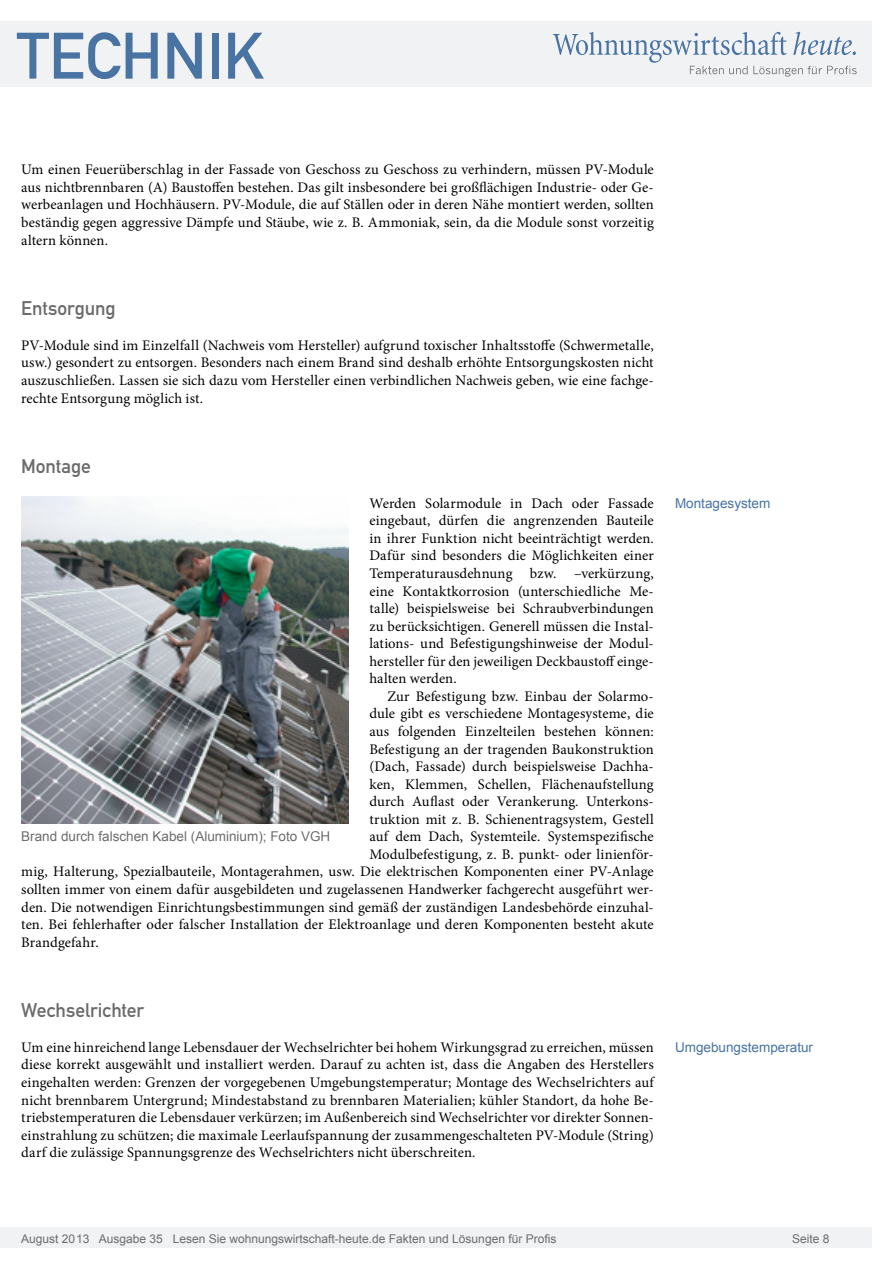
<style>
.page{position:relative;width:893px;height:1263px;background:#fff}
.page>*{position:absolute;margin:0;border:0;box-sizing:border-box;transform-origin:0 0}
.t1{font:64.5px "DIN Mittelschrift";color:#4973a3}
.Überschrift_Grau{font:19.5px "DIN Mittelschrift";letter-spacing:-.005em;color:#6c6c6c}
.Fließtext_erste_Zeil{font:14.7px/17.5px "Minion Pro";letter-spacing:.005em;color:#000;text-align:justify}
.Fliesstext{font:14.7px "Minion Pro";letter-spacing:.005em;color:#000}
.Bildunterschrift{font:13.5px "Arial";color:#6c6c6c}
.Info{font:13.5px "Arial";color:#4973a3}
.t2{font:12px "Arial";color:#6c6c6c}
</style>
<div class="page">
<div style="left:0;top:1227px;width:872px;height:20px;background:#f1f2f3"></div>
<div style="left:0;top:21px;width:872px;height:66px;background:#f1f2f3"></div>
<svg style="left:553px;top:32px;width:304px;height:45px"></svg>
<img style="left:21px;top:497px;width:327px;height:327px">
<h1 class="t1" style="left:17px;top:18px;width:249px">TECHNIK</h1>
<p class="Fließtext_erste_Zeil" style="left:21px;top:161px;width:634px">Um einen Feuerüberschlag in der Fassade von Geschoss zu Geschoss zu verhindern, müssen PV-Module aus nichtbrennbaren (A) Baustoffen bestehen. Das gilt insbesondere bei großflächigen Industrie- oder Ge&shy;werbeanlagen und Hochhäusern. PV-Module, die auf Ställen oder in deren Nähe montiert werden, sollten beständig gegen aggressive Dämpfe und Stäube, wie z. B. Ammoniak, sein, da die Module sonst vorzeitig altern können.</p>
<p class="Überschrift_Grau" style="left:21px;top:296px;width:96px">Entsorgung</p>
<p class="Fließtext_erste_Zeil" style="left:21px;top:336px;width:634px">PV-Module sind im Einzelfall (Nachweis vom Hersteller) aufgrund toxischer Inhaltsstoffe (Schwermetalle, usw.) gesondert zu entsorgen. Besonders nach einem Brand sind deshalb erhöhte Entsorgungskosten nicht auszuschließen. Lassen sie sich dazu vom Hersteller einen verbindlichen Nachweis geben, wie eine fachge&shy;rechte Entsorgung möglich ist.</p>
<p class="Überschrift_Grau" style="left:21px;top:454px;width:71px">Montage</p>
<p class="Fließtext_erste_Zeil" style="left:369px;top:494px;width:286px">Werden Solarmodule in Dach oder Fassade eingebaut, dürfen die angrenzenden Bauteile in ihrer Funktion nicht beeinträchtigt werden.<br>Dafür sind besonders die Möglichkeiten einer Temperaturausdehnung bzw. –verkürzung, eine Kontaktkorrosion (unterschiedliche Me&shy;talle) beispielsweise bei Schraubverbindungen zu berücksichtigen. Generell müssen die Instal&shy;lations- und Befestigungshinweise der Modul&shy;hersteller für den jeweiligen Deckbaustoff einge&shy;halten werden.</p>
<p class="Fliesstext" style="left:387px;top:686px;width:268px">Zur Befestigung bzw. Einbau der Solarmo-</p>
<p class="Fliesstext" style="left:369px;top:704px;width:286px">dule gibt es verschiedene Montagesysteme, die</p>
<p class="Fliesstext" style="left:369px;top:721px;width:286px">aus folgenden Einzelteilen bestehen können:</p>
<p class="Fliesstext" style="left:369px;top:739px;width:286px">Befestigung an der tragenden Baukonstruktion</p>
<p class="Fliesstext" style="left:369px;top:756px;width:286px">(Dach, Fassade) durch beispielsweise Dachha-</p>
<p class="Fliesstext" style="left:369px;top:774px;width:286px">ken, Klemmen, Schellen, Flächenaufstellung</p>
<p class="Fliesstext" style="left:369px;top:792px;width:286px">durch Auflast oder Verankerung. Unterkons-</p>
<p class="Fliesstext" style="left:369px;top:809px;width:286px">truktion mit z. B. Schienentragsystem, Gestell</p>
<p class="Fliesstext" style="left:369px;top:827px;width:286px">auf dem Dach, Systemteile. Systemspezifische</p>
<p class="Fliesstext" style="left:369px;top:844px;width:286px">Modulbefestigung, z. B. punkt- oder linienför-</p>
<p class="Fliesstext" style="left:21px;top:862px;width:634px">mig, Halterung, Spezialbauteile, Montagerahmen, usw. Die elektrischen Komponenten einer PV-Anlage</p>
<p class="Fliesstext" style="left:21px;top:879px;width:634px">sollten immer von einem dafür ausgebildeten und zugelassenen Handwerker fachgerecht ausgeführt wer-</p>
<p class="Fliesstext" style="left:21px;top:897px;width:634px">den. Die notwendigen Einrichtungsbestimmungen sind gemäß der zuständigen Landesbehörde einzuhal-</p>
<p class="Fliesstext" style="left:21px;top:914px;width:634px">ten. Bei fehlerhafter oder falscher Installation der Elektroanlage und deren Komponenten besteht akute</p>
<p class="Fliesstext" style="left:21px;top:932px;width:79px">Brandgefahr.</p>
<p class="Bildunterschrift" style="left:21px;top:828px;width:311px">Brand durch falschen Kabel (Aluminium); Foto VGH</p>
<p class="Info" style="left:675px;top:494px;width:97px">Montagesystem</p>
<p class="Überschrift_Grau" style="left:21px;top:998px;width:124px">Wechselrichter</p>
<p class="Fließtext_erste_Zeil" style="left:21px;top:1038px;width:634px">Um eine hinreichend lange Lebensdauer der Wechselrichter bei hohem Wirkungsgrad zu erreichen, müssen diese korrekt ausgewählt und installiert werden. Darauf zu achten ist, dass die Angaben des Herstellers eingehalten werden: Grenzen der vorgegebenen Umgebungstemperatur; Montage des Wechselrichters auf nicht brennbarem Untergrund; Mindestabstand zu brennbaren Materialien; kühler Standort, da hohe Be&shy;triebstemperaturen die Lebensdauer verkürzen; im Außenbereich sind Wechselrichter vor direkter Sonnen&shy;einstrahlung zu schützen; die maximale Leerlaufspannung der zusammengeschalteten PV-Module (String) darf die zulässige Spannungsgrenze des Wechselrichters nicht überschreiten.</p>
<p class="Info" style="left:675px;top:1038px;width:140px">Umgebungstemperatur</p>
<p class="t2" style="left:21px;top:1230px;width:537px">August 2013 Ausgabe 35 Lesen Sie wohnungswirtschaft-heute.de Fakten und Lösungen für Profis</p>
<p class="t2" style="left:792px;top:1231px;width:39px">Seite 8</p>
</div>
